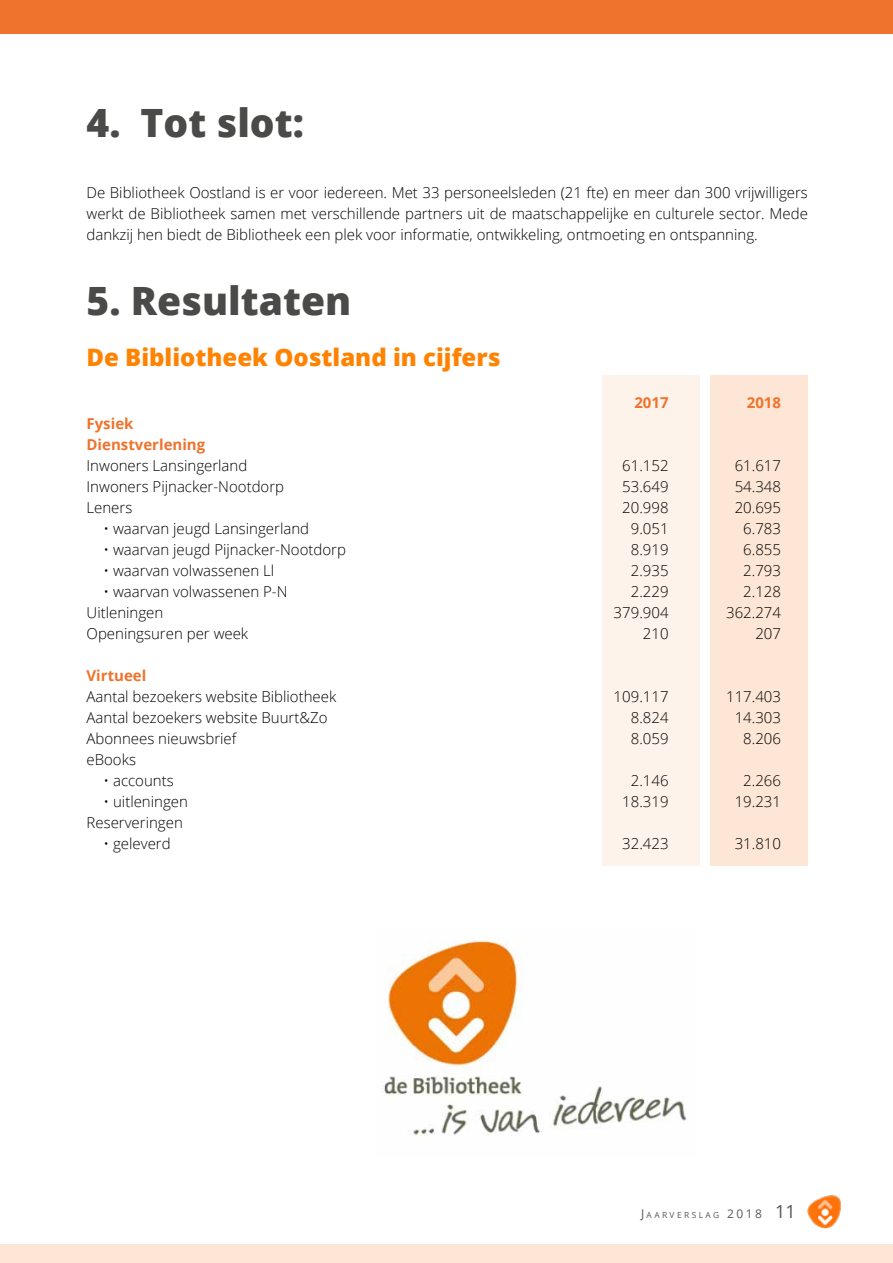
<style>
.page{position:relative;width:893px;height:1263px;background:#fff}
.page>*{position:absolute;margin:0;border:0;box-sizing:border-box;transform-origin:0 0}
.t1{font:800 39px "Open Sans";color:#4a4a49}
.t2{font:800 24px "Open Sans";color:#ff8300}
.t3{font:300 15px/21px "Open Sans";color:#000;text-align:justify}
.t4{font:700 15px/21px "Open Sans";color:#ee732c}
.t5{font:8.4px "Open Sans";letter-spacing:.285em;color:#575756}
.s1{font-size:12px}
.s2{font-size:18px}
</style>
<div class="page">
<div style="left:602px;top:376px;width:98px;height:490px;background:#fef3ea"></div>
<div style="left:710px;top:376px;width:98px;height:490px;background:#fde6d5"></div>
<img style="left:382px;top:940px;width:305px;height:196px">
<div style="left:0;top:0;width:893px;height:34px;background:#ee732c"></div>
<div style="left:0;top:1244px;width:893px;height:19px;background:#fde6d5"></div>
<img style="left:807px;top:1195px;width:34px;height:33px">
<h1 class="t1" style="left:87px;top:93px;width:219px">4. Tot slot:</h1>
<p class="t3" style="left:87px;top:181px;width:723px">De Bibliotheek Oostland is er voor iedereen. Met 33 personeelsleden (21 fte) en meer dan 300 vrijwilligers werkt de Bibliotheek samen met verschillende partners uit de maatschappelijke en culturele sector. Mede dankzij hen biedt de Bibliotheek een plek voor informatie, ontwikkeling, ontmoeting en ontspanning.</p>
<h1 class="t1" style="left:87px;top:271px;width:266px">5. Resultaten</h1>
<h2 class="t2" style="left:87px;top:339px;width:415px">De Bibliotheek Oostland in cijfers</h2>
<p class="t4" style="left:634px;top:391px;width:36px">2017</p>
<p class="t4" style="left:747px;top:391px;width:36px">2018</p>
<p class="t4" style="left:87px;top:412px;width:120px">Fysiek<br>Dienstverlening</p>
<p class="t3" style="left:87px;top:454px;width:162px">Inwoners Lansingerland</p>
<p class="t3" style="left:622px;top:454px;width:48px">61.152</p>
<p class="t3" style="left:735px;top:454px;width:48px">61.617</p>
<p class="t3" style="left:87px;top:475px;width:199px">Inwoners Pijnacker-Nootdorp</p>
<p class="t3" style="left:622px;top:475px;width:48px">53.649</p>
<p class="t3" style="left:735px;top:475px;width:48px">54.348</p>
<p class="t3" style="left:87px;top:496px;width:47px">Leners</p>
<p class="t3" style="left:622px;top:496px;width:48px">20.998</p>
<p class="t3" style="left:735px;top:496px;width:48px">20.695</p>
<p class="t3" style="left:104px;top:517px;width:207px">• waarvan jeugd Lansingerland</p>
<p class="t3" style="left:631px;top:517px;width:39px">9.051</p>
<p class="t3" style="left:743px;top:517px;width:39px">6.783</p>
<p class="t3" style="left:104px;top:538px;width:244px">• waarvan jeugd Pijnacker-Nootdorp</p>
<p class="t3" style="left:631px;top:538px;width:39px">8.919</p>
<p class="t3" style="left:743px;top:538px;width:39px">6.855</p>
<p class="t3" style="left:104px;top:559px;width:172px">• waarvan volwassenen Ll</p>
<p class="t3" style="left:631px;top:559px;width:39px">2.935</p>
<p class="t3" style="left:743px;top:559px;width:39px">2.793</p>
<p class="t3" style="left:104px;top:580px;width:186px">• waarvan volwassenen P-N</p>
<p class="t3" style="left:631px;top:580px;width:39px">2.229</p>
<p class="t3" style="left:743px;top:580px;width:39px">2.128</p>
<p class="t3" style="left:87px;top:601px;width:78px">Uitleningen</p>
<p class="t3" style="left:614px;top:601px;width:56px">379.904</p>
<p class="t3" style="left:726px;top:601px;width:56px">362.274</p>
<p class="t3" style="left:87px;top:622px;width:163px">Openingsuren per week</p>
<p class="t3" style="left:643px;top:622px;width:27px">210</p>
<p class="t3" style="left:755px;top:622px;width:27px">207</p>
<p class="t4" style="left:87px;top:664px;width:61px">Virtueel</p>
<p class="t3" style="left:87px;top:685px;width:251px">Aantal bezoekers website Bibliotheek</p>
<p class="t3" style="left:614px;top:685px;width:56px">109.117</p>
<p class="t3" style="left:726px;top:685px;width:56px">117.403</p>
<p class="t3" style="left:87px;top:706px;width:243px">Aantal bezoekers website Buurt&amp;Zo</p>
<p class="t3" style="left:631px;top:706px;width:39px">8.824</p>
<p class="t3" style="left:735px;top:706px;width:48px">14.303</p>
<p class="t3" style="left:87px;top:727px;width:151px">Abonnees nieuwsbrief</p>
<p class="t3" style="left:631px;top:727px;width:39px">8.059</p>
<p class="t3" style="left:743px;top:727px;width:39px">8.206</p>
<p class="t3" style="left:87px;top:748px;width:51px">eBooks</p>
<p class="t3" style="left:104px;top:769px;width:72px">• accounts</p>
<p class="t3" style="left:631px;top:769px;width:39px">2.146</p>
<p class="t3" style="left:743px;top:769px;width:39px">2.266</p>
<p class="t3" style="left:104px;top:790px;width:86px">• uitleningen</p>
<p class="t3" style="left:622px;top:790px;width:48px">18.319</p>
<p class="t3" style="left:735px;top:790px;width:48px">19.231</p>
<p class="t3" style="left:87px;top:811px;width:98px">Reserveringen</p>
<p class="t3" style="left:104px;top:832px;width:69px">• geleverd</p>
<p class="t3" style="left:622px;top:832px;width:48px">32.423</p>
<p class="t3" style="left:735px;top:832px;width:48px">31.810</p>
<p class="t5" style="left:641px;top:1209px;width:156px"><span class="s1">J</span>AARVERSLAG <span class="s1">2018</span> <span class="s2">11</span></p>
</div>
